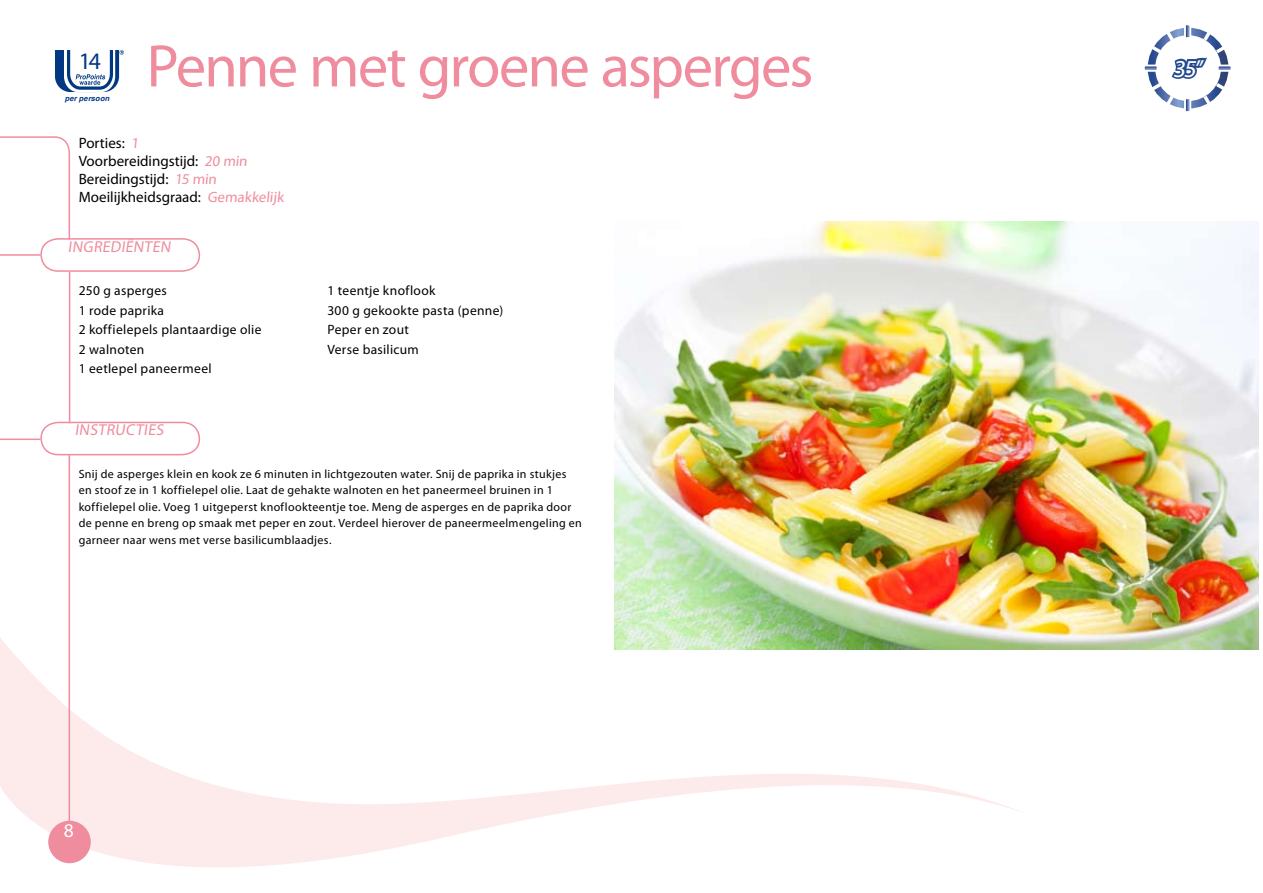
<style>
.page{position:relative;width:1263px;height:893px;background:#fff}
.page>*{position:absolute;margin:0;border:0;box-sizing:border-box;transform-origin:0 0}
.t1{font:60.6px "Myriad Pro";letter-spacing:-.03em;color:#ef8d9e}
.t2{font:24.3px "Myriad Pro";color:#fff}
.t3{font:23.7px "Myriad Pro";color:#003882}
.t4{font:19.5px "Myriad Pro";color:#fff}
.t5{font:15.9px "Myriad Pro";color:#ef8d9e}
.t6{font:15px/18px "Myriad Pro";color:#000}
.t7{font:13.5px/19.5px "Myriad Pro";letter-spacing:.025em;color:#000}
.t8{font:12px/16.5px "Myriad Pro";letter-spacing:.03em;color:#000}
.t9{font:italic 700 7.5px "Helvetica";letter-spacing:.025em;color:#003882}
.s1{color:#ef8d9e}
</style>
<div class="page">
<svg style="left:0;top:619px;width:1019px;height:248px"></svg>
<div style="left:48px;top:821px;width:43px;height:42px;background:#ef8d9e;border-radius:50%"></div>
<svg style="left:55px;top:50px;width:69px;height:42px"></svg>
<svg style="left:1144px;top:25px;width:87px;height:87px"></svg>
<svg style="left:40px;top:421px;width:161px;height:35px"></svg>
<hr style="left:0;top:439px;width:40px;height:1px;background:#ef8d9e">
<hr style="left:69px;top:272px;width:1px;height:151px;background:#ef8d9e">
<hr style="left:69px;top:454px;width:1px;height:369px;background:#ef8d9e">
<svg style="left:0;top:136px;width:201px;height:137px"></svg>
<img style="left:614px;top:221px;width:645px;height:429px">
<h1 class="t1" style="left:147px;top:29px;width:668px">Penne met groene asperges</h1>
<h3 class="t3" style="left:79px;top:46px;width:24px">14</h3>
<h2 class="t2" style="left:1173px;top:54px;width:35px">35’’</h2>
<p class="t9" style="left:65px;top:92px;width:46px">per persoon</p>
<p class="t6" style="left:79px;top:133px;width:208px">Porties: <span class="s1">1<br></span>Voorbereidingstijd: <span class="s1">20 min<br></span>Bereidingstijd: <span class="s1">15 min<br></span>Moeilijkheidsgraad: <span class="s1">Gemakkelijk</span></p>
<h3 class="t5" style="left:68px;top:236px;width:25px">Ingredi</h3>
<h3 class="t5" style="left:125px;top:236px;width:50px">ënten</h3>
<p class="t7" style="left:79px;top:281px;width:184px">250 g asperges<br>1 rode paprika<br>2 koffielepels plantaardige olie<br>2 walnoten<br>1 eetlepel paneermeel</p>
<h3 class="t5" style="left:75px;top:420px;width:77px">Instructies</h3>
<p class="t7" style="left:327px;top:281px;width:177px">1 teentje knoflook<br>300 g gekookte pasta (penne)<br>Peper en zout<br>Verse basilicum</p>
<p class="t8" style="left:79px;top:465px;width:505px">Snij de asperges klein en kook ze 6 minuten in lichtgezouten water. Snij de paprika in stukjes en stoof ze in 1 koffielepel olie. Laat de gehakte walnoten en het paneermeel bruinen in 1 koffielepel olie. Voeg 1 uitgeperst knoflookteentje toe. Meng de asperges en de paprika door de penne en breng op smaak met peper en zout. Verdeel hierover de paneermeelmengeling en garneer naar wens met verse basilicumblaadjes.</p>
<h3 class="t4" style="left:64px;top:819px;width:12px">8</h3>
</div>
